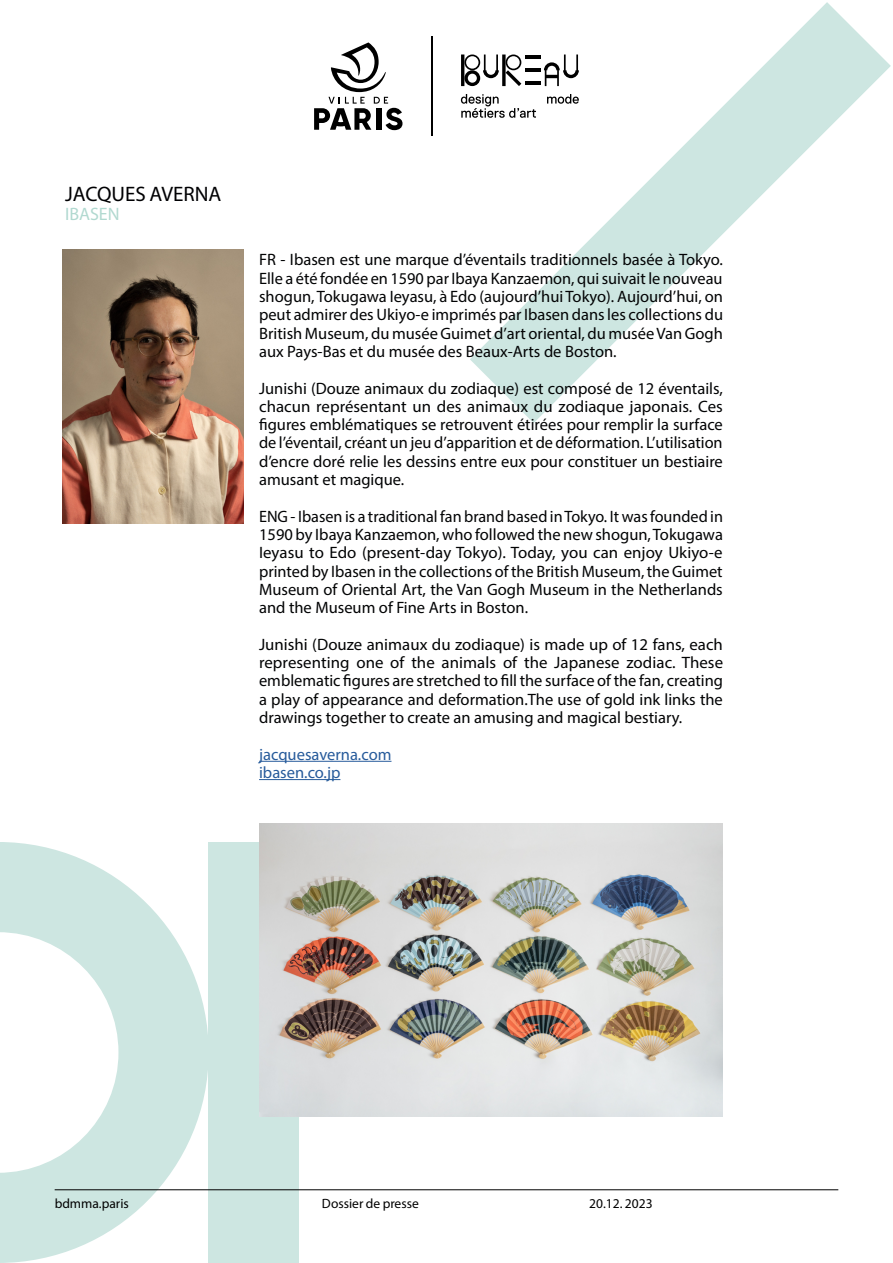
<style>
.page{position:relative;width:893px;height:1263px;background:#fff}
.page>*{position:absolute;margin:0;border:0;box-sizing:border-box;transform-origin:0 0}
.t1{font:21px "Myriad Pro";color:#000003}
.t2{font:18px "Myriad Pro";color:#b1d9d0}
.t3{font:16.5px/18.3px "Myriad Pro";color:#020304;text-align:justify}
.t4{font:16.5px/18.3px "Myriad Pro";color:#275b9b}
.t5{font:13.5px "Myriad Pro";color:#000}
</style>
<div class="page">
<div style="left:209px;top:842px;width:90px;height:421px;background:#cde6e1"></div>
<svg style="left:0;top:842px;width:209px;height:421px;fill:#cde6e1"></svg>
<svg style="left:470px;top:2px;width:421px;height:421px"></svg>
<hr style="left:259px;top:761px;width:132px;height:1px;background:#275b9b">
<hr style="left:259px;top:779px;width:81px;height:1px;background:#275b9b">
<hr style="left:55px;top:1189px;width:783px;height:1px;background:#000">
<svg style="left:314px;top:42px;width:88px;height:88px"></svg>
<hr style="left:431px;top:37px;width:1px;height:99px;background:#000">
<svg style="left:461px;top:94px;width:75px;height:24px"></svg>
<svg style="left:547px;top:94px;width:32px;height:10px"></svg>
<svg style="left:461px;top:55px;width:60px;height:31px"></svg>
<hr style="left:525px;top:56px;width:15px;height:3px;background:#000">
<hr style="left:525px;top:82px;width:15px;height:3px;background:#000">
<hr style="left:525px;top:69px;width:15px;height:3px;background:#000">
<svg style="left:544px;top:55px;width:35px;height:31px"></svg>
<img style="left:63px;top:250px;width:181px;height:273px">
<img style="left:259px;top:824px;width:464px;height:292px">
<p class="t1" style="left:65px;top:181px;width:158px">JACQUES AVERNA</p>
<p class="t2" style="left:65px;top:202px;width:56px">IBASEN</p>
<p class="t3" style="left:259px;top:250px;width:465px">FR - Ibasen est une marque d’éventails traditionnels basée à Tokyo.<br>Elle a été fondée en 1590 par Ibaya Kanzaemon, qui suivait le nouveau shogun, Tokugawa Ieyasu, à Edo (aujourd’hui Tokyo). Aujourd’hui, on peut admirer des Ukiyo-e imprimés par Ibasen dans les collections du British Museum, du musée Guimet d’art oriental, du musée Van Gogh aux Pays-Bas et du musée des Beaux-Arts de Boston.</p>
<p class="t3" style="left:259px;top:379px;width:465px">Junishi (Douze animaux du zodiaque) est composé de 12 éventails, chacun représentant un des animaux du zodiaque japonais. Ces figures emblématiques se retrouvent étirées pour remplir la surface de l’éventail, créant un jeu d’apparition et de déformation. L’utilisation d’encre doré relie les dessins entre eux pour constituer un bestiaire amusant et magique.</p>
<p class="t3" style="left:259px;top:507px;width:465px">ENG - Ibasen is a traditional fan brand based in Tokyo. It was founded in 1590 by Ibaya Kanzaemon, who followed the new shogun, Tokugawa Ieyasu to Edo (present-day Tokyo). Today, you can enjoy Ukiyo-e printed by Ibasen in the collections of the British Museum, the Guimet Museum of Oriental Art, the Van Gogh Museum in the Netherlands and the Museum of Fine Arts in Boston.</p>
<p class="t3" style="left:259px;top:635px;width:465px">Junishi (Douze animaux du zodiaque) is made up of 12 fans, each representing one of the animals of the Japanese zodiac. These emblematic figures are stretched to fill the surface of the fan, creating a play of appearance and deformation.The use of gold ink links the drawings together to create an amusing and magical bestiary.</p>
<p class="t4" style="left:259px;top:745px;width:134px">jacquesaverna.com ibasen.co.jp</p>
<p class="t5" style="left:55px;top:1195px;width:76px">bdmma.paris</p>
<p class="t5" style="left:322px;top:1195px;width:98px">Dossier de presse</p>
<p class="t5" style="left:589px;top:1195px;width:65px">20.12. 2023</p>
</div>
